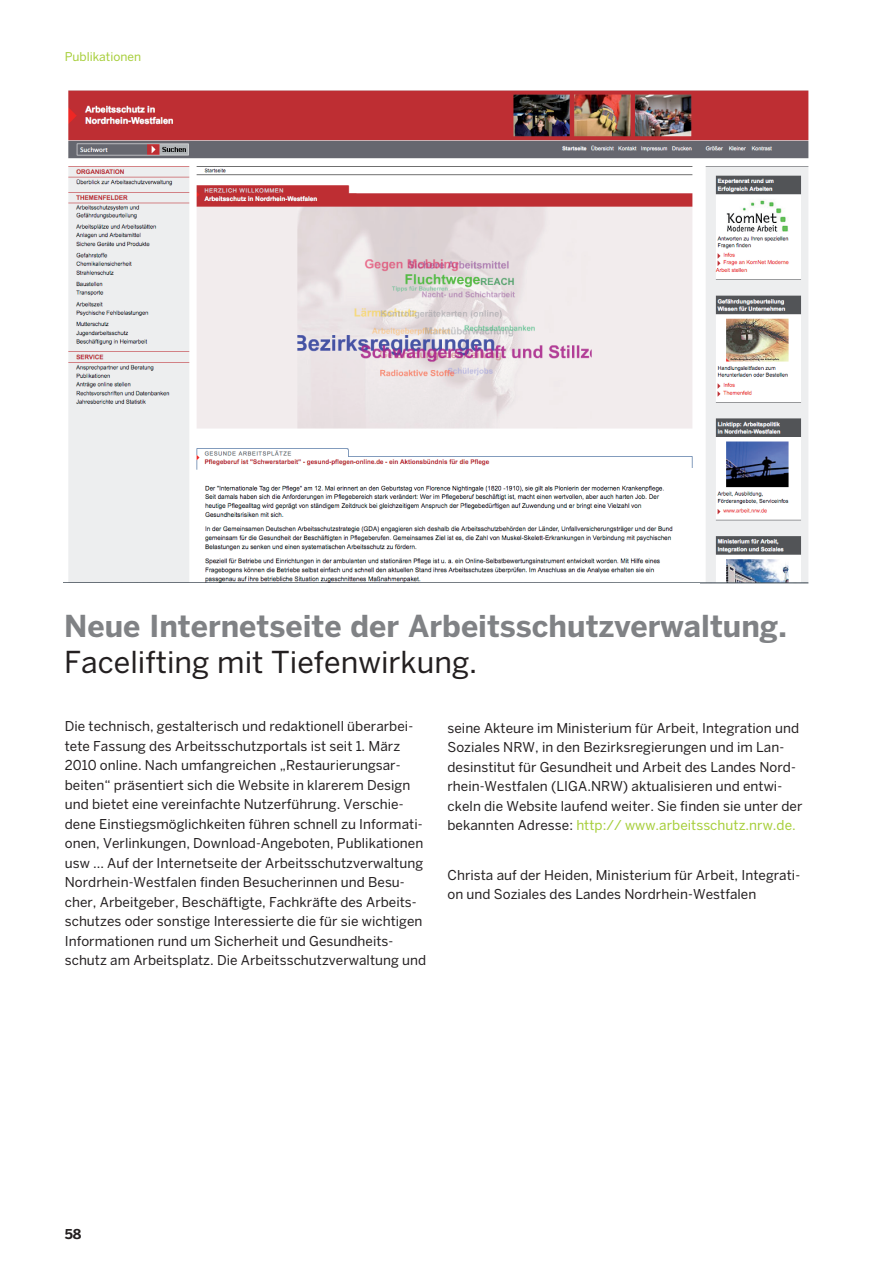
<style>
.page{position:relative;width:893px;height:1263px;background:#fff}
.page>*{position:absolute;margin:0;border:0;box-sizing:border-box;transform-origin:0 0}
.t1{font:700 30px "Benton Sans";color:#808285}
.t2{font:30px "Benton Sans";color:#231f20}
.t3{font:13.5px/19.5px "Benton Sans";letter-spacing:.005em;color:#231f20}
.t4{font:700 13.5px "Benton Sans";color:#231f20}
.t5{font:12px "Benton Sans";color:#a6ce39}
.s1{color:#a6ce39}
</style>
<div class="page">
<img style="left:68px;top:90px;width:632px;height:492px">
<img style="left:700px;top:90px;width:108px;height:493px">
<p class="t5" style="left:65px;top:49px;width:78px">Publikationen</p>
<h1 class="t1" style="left:64px;top:608px;width:724px">Neue Internetseite der Arbeitsschutzverwaltung.</h1>
<h1 class="t2" style="left:64px;top:644px;width:415px">Facelifting mit Tiefenwirkung.</h1>
<p class="t3" style="left:65px;top:716px;width:363px">Die technisch, gestalterisch und redaktionell überarbei&shy;tete Fassung des Arbeitsschutzportals ist seit 1. März 2010 online. Nach umfangreichen „Restaurierungsar&shy;beiten“ präsentiert sich die Website in klarerem Design und bietet eine vereinfachte Nutzerführung. Verschie&shy;dene Einstiegsmöglichkeiten führen schnell zu Informati&shy;onen, Verlinkungen, Download-Angeboten, Publikationen usw … Auf der Internetseite der Arbeitsschutzverwaltung Nordrhein-Westfalen finden Besucherinnen und Besu&shy;cher, Arbeitgeber, Beschäftigte, Fachkräfte des Arbeits&shy;schutzes oder sonstige Interessierte die für sie wichtigen Informationen rund um Sicherheit und Gesundheits&shy;schutz am Arbeitsplatz. Die Arbeitsschutzverwaltung und</p>
<p class="t3" style="left:447px;top:718px;width:356px">seine Akteure im Ministerium für Arbeit, Integration und Soziales NRW, in den Bezirksregierungen und im Lan&shy;desinstitut für Gesundheit und Arbeit des Landes Nord&shy;rhein-Westfalen (LIGA.NRW) aktualisieren und entwi&shy;ckeln die Website laufend weiter. Sie finden sie unter der bekannten Adresse: <span class="s1">http:// www.arbeitsschutz.nrw.de.</span></p>
<p class="t3" style="left:447px;top:865px;width:354px">Christa auf der Heiden, Ministerium für Arbeit, Integrati&shy;on und Soziales des Landes Nordrhein-Westfalen</p>
<p class="t4" style="left:65px;top:1226px;width:18px">58</p>
</div>
